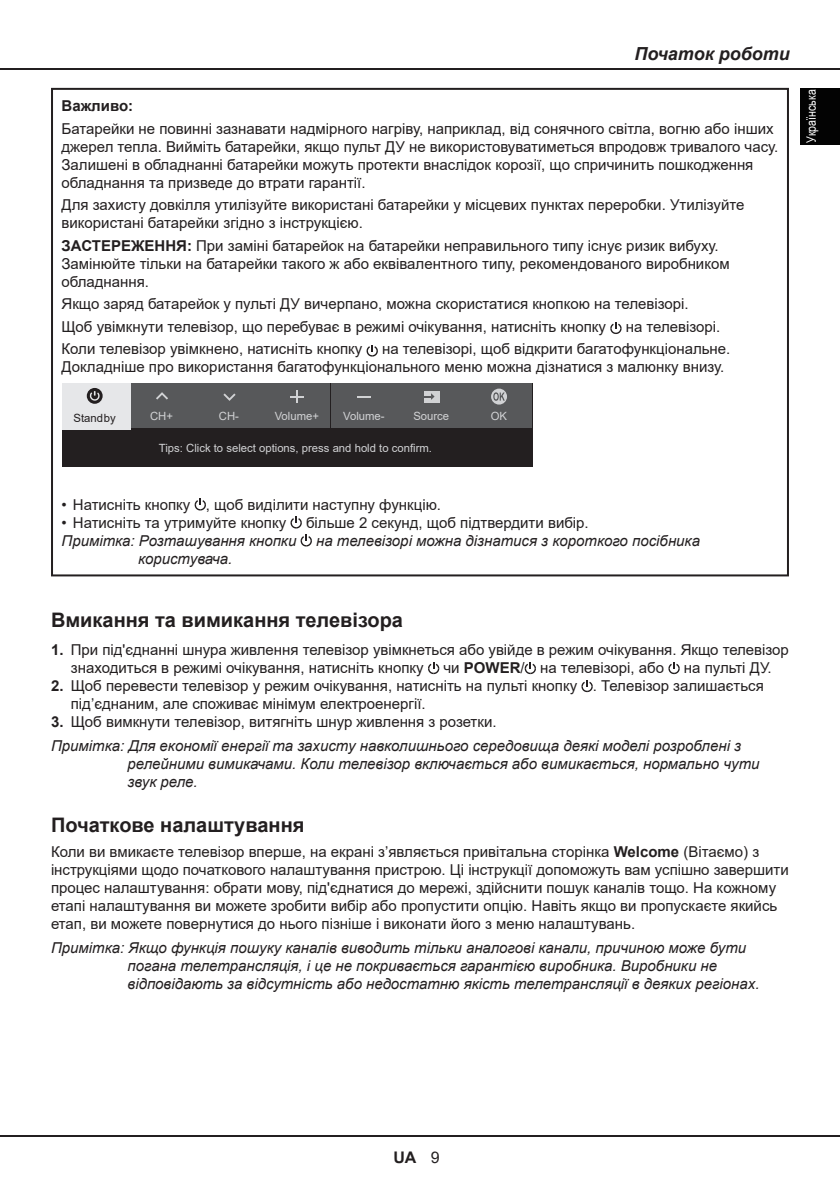
<style>
.page{position:relative;width:840px;height:1192px;background:#fff}
.page>*{position:absolute;margin:0;border:0;box-sizing:border-box;transform-origin:0 0}
.Head_2{font:700 20px "Arial";color:#231f20}
._1_header1_I{font:italic 700 18px "Arial";color:#231f20}
.t1{font:700 16px "Arial";color:#231f20}
.body{font:15px/18px "Arial";color:#231f20}
.Body_7_5{font:15px/18px "Arial";color:#231f20}
.Note_7_5_tab7_1{font:italic 15px/18px "Arial";color:#231f20}
.body-2{font:700 15px "Arial";color:#231f20}
.t2{font:13px "Arial Narrow";color:#fff}
.t3{font:11.4px "Arial";color:#d1d2d4}
.t4{font:11.4px "Arial";color:#231f20}
.s1{font-weight:700}
.s2{font-weight:400}
</style>
<div class="page">
<svg style="left:610px;top:322px;width:12px;height:12px"></svg>
<svg style="left:367px;top:345px;width:11px;height:12px"></svg>
<div style="left:62px;top:383px;width:470px;height:84px;background:#231f20"></div>
<div style="left:131px;top:383px;width:65px;height:45px;background:#57585a"></div>
<div style="left:196px;top:383px;width:67px;height:45px;background:#57585a"></div>
<div style="left:263px;top:383px;width:67px;height:45px;background:#57585a"></div>
<svg style="left:290px;top:390px;width:14px;height:13px"></svg>
<div style="left:398px;top:383px;width:67px;height:45px;background:#57585a"></div>
<div style="left:424px;top:391px;width:15px;height:11px;background:#d1d2d4"></div>
<svg style="left:424px;top:393px;width:11px;height:7px"></svg>
<div style="left:465px;top:383px;width:67px;height:45px;background:#57585a"></div>
<svg style="left:491px;top:389px;width:16px;height:16px"></svg>
<svg style="left:493px;top:392px;width:12px;height:9px"></svg>
<div style="left:331px;top:383px;width:67px;height:45px;background:#57585a"></div>
<svg style="left:357px;top:396px;width:14px;height:1px"></svg>
<div style="left:62px;top:383px;width:69px;height:47px;background:#e6e7e9"></div>
<svg style="left:87px;top:388px;width:16px;height:16px"></svg>
<svg style="left:90px;top:391px;width:10px;height:10px"></svg>
<svg style="left:223px;top:393px;width:13px;height:8px"></svg>
<svg style="left:156px;top:392px;width:12px;height:8px"></svg>
<svg style="left:195px;top:498px;width:11px;height:13px"></svg>
<svg style="left:291px;top:516px;width:21px;height:31px"></svg>
<div style="left:51px;top:88px;width:738px;height:488px;border:2px solid #231f20"></div>
<svg style="left:428px;top:662px;width:11px;height:12px"></svg>
<svg style="left:525px;top:662px;width:11px;height:12px"></svg>
<svg style="left:668px;top:662px;width:12px;height:12px"></svg>
<svg style="left:581px;top:680px;width:12px;height:12px"></svg>
<div style="left:800px;top:88px;width:40px;height:57px;background:#030303"></div>
<hr style="left:0;top:69px;width:840px;height:1px;background:#231f20">
<hr style="left:0;top:1136px;width:840px;height:1px;background:#231f20">
<p class="_1_header1_I" style="left:634px;top:42px;width:157px">Початок роботи</p>
<p class="body-2" style="left:62px;top:95px;width:73px">Важливо:</p>
<p class="body" style="left:62px;top:119px;width:718px">Батарейки не повинні зазнавати надмірного нагріву, наприклад, від сонячного світла, вогню або інших джерел тепла. Вийміть батарейки, якщо пульт ДУ не використовуватиметься впродовж тривалого часу.<br>Залишені в обладнанні батарейки можуть протекти внаслідок корозії, що спричинить пошкодження обладнання та призведе до втрати гарантії.</p>
<p class="body" style="left:62px;top:196px;width:684px">Для захисту довкілля утилізуйте використані батарейки у місцевих пунктах переробки. Утилізуйте використані батарейки згідно з інструкцією.</p>
<p class="body" style="left:62px;top:236px;width:670px"><span class="s1">ЗАСТЕРЕЖЕННЯ:</span> При заміні батарейок на батарейки неправильного типу існує ризик вибуху.<br>Замінюйте тільки на батарейки такого ж або еквівалентного типу, рекомендованого виробником обладнання.</p>
<p class="body" style="left:62px;top:295px;width:629px">Якщо заряд батарейок у пульті ДУ вичерпано, можна скористатися кнопкою на телевізорі.</p>
<p class="body" style="left:62px;top:318px;width:546px">Щоб увімкнути телевізор, що перебуває в режимі очікування, натисніть кнопку</p>
<p class="body" style="left:626px;top:318px;width:96px">на телевізорі.</p>
<p class="body" style="left:62px;top:340px;width:302px">Коли телевізор увімкнено, натисніть кнопку</p>
<p class="body" style="left:62px;top:340px;width:670px;text-indent:321px">на телевізорі, щоб відкрити багатофункціональне.<br>Докладніше про використання багатофункціонального меню можна дізнатися з малюнку внизу.</p>
<p class="t4" style="left:74px;top:410px;width:44px">Standby</p>
<p class="t3" style="left:150px;top:408px;width:24px">CH+</p>
<p class="t3" style="left:219px;top:408px;width:22px">CH-</p>
<p class="t3" style="left:275px;top:408px;width:46px">Volume+</p>
<p class="t3" style="left:343px;top:408px;width:43px">Volume-</p>
<p class="t3" style="left:413px;top:408px;width:37px">Source</p>
<p class="t3" style="left:491px;top:408px;width:18px">OK</p>
<p class="t3" style="left:159px;top:440px;width:275px">Tips: Click to select options, press and hold to confirm.</p>
<p class="t2" style="left:802px;top:143px;width:55px;rotate:-90deg">Українська</p>
<p class="Body_7_5" style="left:62px;top:495px;width:381px">• Натисніть кнопку , щоб виділити наступну функцію.</p>
<p class="Body_7_5" style="left:62px;top:513px;width:226px">• Натисніть та утримуйте кнопку</p>
<p class="Body_7_5" style="left:306px;top:513px;width:284px">більше 2 секунд, щоб підтвердити вибір.</p>
<p class="Note_7_5_tab7_1" style="left:62px;top:532px;width:236px">Примітка: Розташування кнопки</p>
<p class="Note_7_5_tab7_1" style="left:316px;top:532px;width:385px">на телевізорі можна дізнатися з короткого посібника</p>
<p class="Note_7_5_tab7_1" style="left:138px;top:550px;width:96px">користувача.</p>
<p class="Head_2" style="left:51px;top:606px;width:354px">Вмикання та вимикання телевізора</p>
<p class="Body_7_5" style="left:71px;top:641px;width:720px;text-indent:-20px"><span class="s1">1.</span> При під'єднанні шнура живлення телевізор увімкнеться або увійде в режим очікування. Якщо телевізор знаходиться в режимі очікування, натисніть кнопку</p>
<p class="Body_7_5" style="left:443px;top:659px;width:222px">чи <span class="s1">POWER</span>/ на телевізорі, або</p>
<p class="Body_7_5" style="left:684px;top:659px;width:89px">на пульті ДУ.</p>
<p class="Body_7_5" style="left:71px;top:677px;width:695px;text-indent:-20px"><span class="s1">2.</span> Щоб перевести телевізор у режим очікування, натисніть на пульті кнопку . Телевізор залишається під’єднаним, але споживає мінімум електроенергії.</p>
<p class="Body_7_5" style="left:51px;top:713px;width:447px"><span class="s1">3.</span> Щоб вимкнути телевізор, витягніть шнур живлення з розетки.</p>
<p class="Note_7_5_tab7_1" style="left:128px;top:737px;width:633px;text-indent:-77px">Примітка: Для економії енергії та захисту навколишнього середовища деякі моделі розроблені з релейними вимикачами. Коли телевізор включається або вимикається, нормально чути звук реле.</p>
<p class="Head_2" style="left:51px;top:811px;width:255px">Початкове налаштування</p>
<p class="Body_7_5" style="left:51px;top:843px;width:739px">Коли ви вмикаєте телевізор вперше, на екрані з’являється привітальна сторінка <span class="s1">Welcome</span> (Вітаємо) з інструкціями щодо початкового налаштування пристрою. Ці інструкції допоможуть вам успішно завершити процес налаштування: обрати мову, під'єднатися до мережі, здійснити пошук каналів тощо. На кожному етапі налаштування ви можете зробити вибір або пропустити опцію. Навіть якщо ви пропускаєте якийсь етап, ви можете повернутися до нього пізніше і виконати його з меню налаштувань.</p>
<p class="Note_7_5_tab7_1" style="left:128px;top:939px;width:633px;text-indent:-77px">Примітка: Якщо функція пошуку каналів виводить тільки аналогові канали, причиною може бути погана телетрансляція, і це не покривається гарантією виробника. Виробники не відповідають за відсутність або недостатню якість телетрансляції в деяких регіонах.</p>
<p class="t1" style="left:393px;top:1146px;width:48px">UA <span class="s2">9</span></p>
</div>
